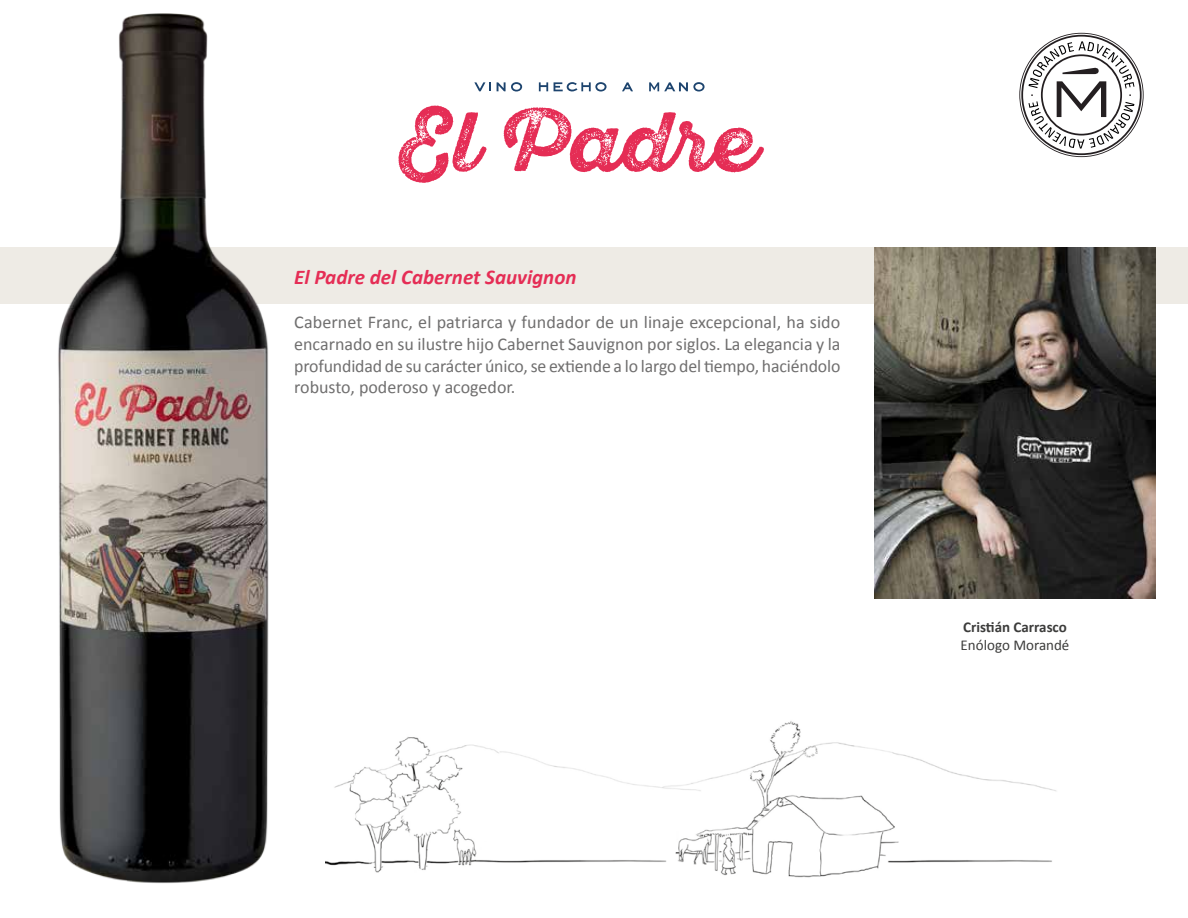
<style>
.page{position:relative;width:1188px;height:918px;background:#fff}
.page>*{position:absolute;margin:0;border:0;box-sizing:border-box;transform-origin:0 0}
.t1{font:italic 700 21px "Calibri";color:#e52d55}
.t2{font:18px/21.6px "Calibri";letter-spacing:-.01em;color:#706f6f;text-align:justify}
.t3{font:700 15px "Calibri";color:#3c3c3b}
.t4{font:15px "Calibri";color:#3c3c3b}
</style>
<div class="page">
<div style="left:0;top:247px;width:1188px;height:57px;background:#eeebe5"></div>
<img style="left:326px;top:721px;width:730px;height:157px">
<svg style="left:1019px;top:33px;width:125px;height:124px"></svg>
<svg style="left:474px;top:82px;width:17px;height:9px"></svg>
<svg style="left:497px;top:82px;width:25px;height:10px"></svg>
<svg style="left:539px;top:82px;width:9px;height:9px"></svg>
<svg style="left:554px;top:82px;width:53px;height:10px"></svg>
<svg style="left:622px;top:82px;width:11px;height:9px"></svg>
<svg style="left:649px;top:82px;width:56px;height:10px"></svg>
<svg style="left:398px;top:106px;width:89px;height:77px"></svg>
<svg style="left:504px;top:107px;width:260px;height:66px"></svg>
<img style="left:875px;top:247px;width:281px;height:352px">
<img style="left:58px;top:13px;width:211px;height:871px">
<p class="t1" style="left:294px;top:264px;width:284px">El Padre del Cabernet Sauvignon</p>
<p class="t2" style="left:294px;top:311px;width:548px">Cabernet Franc, el patriarca y fundador de un linaje excepcional, ha sido encarnado en su ilustre hijo Cabernet Sauvignon por siglos. La elegancia y la profundidad de su carácter único, se extiende a lo largo del tiempo, haciéndolo robusto, poderoso y acogedor.</p>
<p class="t3" style="left:963px;top:616px;width:105px">Cristián Carrasco</p>
<p class="t4" style="left:961px;top:636px;width:110px">Enólogo Morandé</p>
</div>
